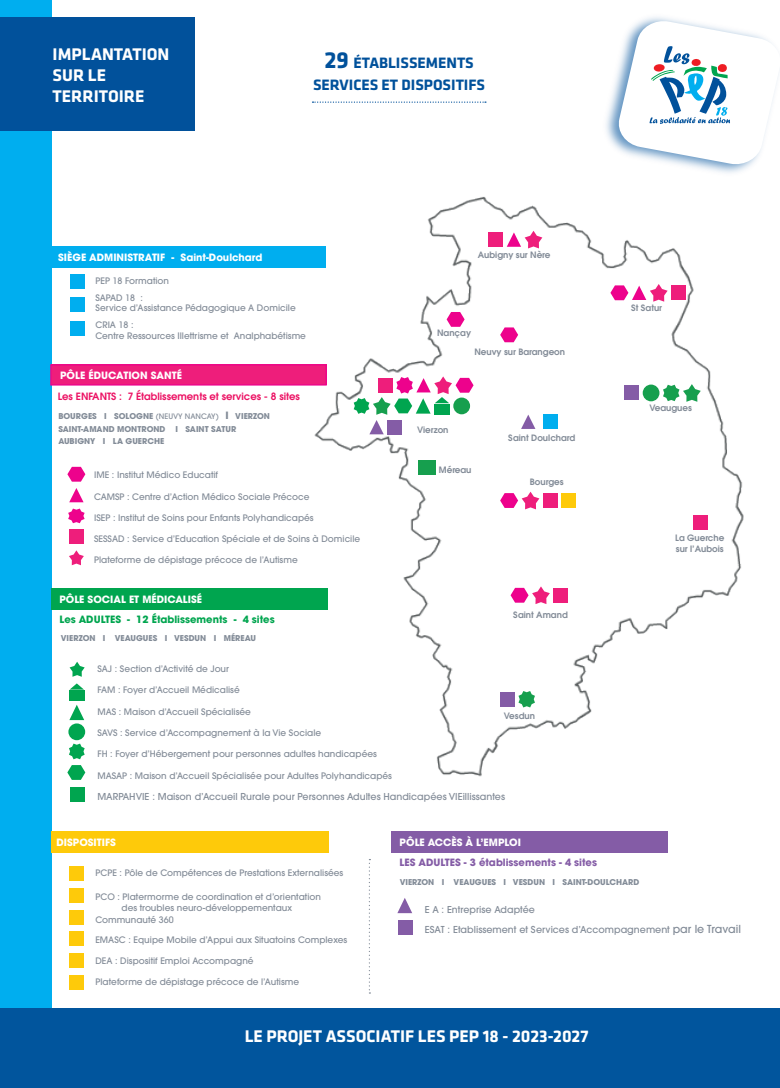
<style>
.page{position:relative;width:780px;height:1088px;background:#fff}
.page>*{position:absolute;margin:0;border:0;box-sizing:border-box;transform-origin:0 0}
.t1{font:700 17.5px/21px "Klavika";color:#fff}
.t2{font:700 15.62px/22.5px "Klavika Basic";color:#01519b;text-align:center}
.t3{font:700 10px "ITC Avant Garde Pro";color:#fff}
.t4{font:600 10px "ITC Avant Garde Pro";color:#ec1163}
.t5{font:700 10px "ITC Avant Garde Pro";color:#00a54f}
.t6{font:700 10px "ITC Avant Garde Pro";color:#845ca6}
.t7{font:500 9.5px "ITC Avant Garde Pro";color:#828b97}
.t8{font:500 9.38px "ITC Avant Garde Pro";color:#828b97}
.t9{font:500 8.88px/16.9px "ITC Avant Garde Pro";color:#828b97}
.t10{font:600 8.75px/10.5px "ITC Avant Garde Pro";color:#828b97}
.t11{font:700 8px/12.5px "ITC Avant Garde Pro";color:#828b97}
.s1{font-size:24px}
.s2{font-weight:500;font-size:7.5px}
.s3{font-size:10px}
.s4{font-size:9.5px}
.s5{font-size:11px}
</style>
<div class="page">
<img style="left:239px;top:196px;width:505px;height:581px">
<div style="left:510px;top:449px;width:80px;height:29px;background:#fff"></div>
<div style="left:387px;top:420px;width:15px;height:15px;background:#845ca6"></div>
<div style="left:418px;top:460px;width:17px;height:15px;background:#169f4e"></div>
<div style="left:543px;top:414px;width:15px;height:15px;background:#00aeef"></div>
<div style="left:500px;top:692px;width:15px;height:15px;background:#845ca6"></div>
<svg style="left:518px;top:691px;width:17px;height:16px"></svg>
<div style="left:624px;top:385px;width:15px;height:15px;background:#845ca6"></div>
<svg style="left:663px;top:384px;width:37px;height:18px"></svg>
<div style="left:642px;top:385px;width:17px;height:16px;background:#169f4e;border-radius:50%"></div>
<div style="left:693px;top:515px;width:15px;height:15px;background:#ee1e7b"></div>
<div style="left:488px;top:232px;width:15px;height:15px;background:#ee1e7b"></div>
<svg style="left:506px;top:231px;width:36px;height:17px"></svg>
<div style="left:69px;top:529px;width:15px;height:15px;background:#ee1e7b"></div>
<svg style="left:67px;top:467px;width:18px;height:15px"></svg>
<svg style="left:69px;top:488px;width:15px;height:14px"></svg>
<svg style="left:68px;top:508px;width:17px;height:15px"></svg>
<svg style="left:69px;top:550px;width:15px;height:15px"></svg>
<div style="left:0;top:0;width:51px;height:1088px;background:#00aeef"></div>
<div style="left:0;top:18px;width:194px;height:113px;background:#01519b"></div>
<div style="left:0;top:1008px;width:780px;height:80px;background:#01559d"></div>
<svg style="left:69px;top:705px;width:15px;height:15px"></svg>
<svg style="left:69px;top:743px;width:16px;height:16px"></svg>
<svg style="left:70px;top:683px;width:14px;height:7px"></svg>
<div style="left:69px;top:690px;width:16px;height:11px;background:#00a54f"></div>
<div style="left:68px;top:723px;width:17px;height:17px;background:#00a54f;border-radius:50%"></div>
<div style="left:70px;top:787px;width:15px;height:14px;background:#00a54f"></div>
<svg style="left:70px;top:662px;width:15px;height:15px"></svg>
<svg style="left:67px;top:765px;width:18px;height:15px"></svg>
<svg style="left:397px;top:898px;width:15px;height:15px"></svg>
<div style="left:398px;top:920px;width:15px;height:15px;background:#845ca6"></div>
<svg style="left:353px;top:376px;width:120px;height:58px"></svg>
<svg style="left:500px;top:327px;width:18px;height:15px"></svg>
<svg style="left:446px;top:312px;width:18px;height:15px"></svg>
<div style="left:671px;top:285px;width:15px;height:15px;background:#ee1e7b"></div>
<svg style="left:610px;top:284px;width:57px;height:18px"></svg>
<div style="left:561px;top:493px;width:15px;height:15px;background:#feca0a"></div>
<div style="left:543px;top:493px;width:14px;height:15px;background:#ee1e7b"></div>
<svg style="left:500px;top:492px;width:39px;height:17px"></svg>
<div style="left:553px;top:588px;width:15px;height:15px;background:#ee1e7b"></div>
<svg style="left:510px;top:586px;width:40px;height:18px"></svg>
<svg style="left:521px;top:415px;width:14px;height:14px"></svg>
<div style="left:50px;top:246px;width:276px;height:22px;background:#00aeef"></div>
<div style="left:70px;top:274px;width:15px;height:15px;background:#00aeef"></div>
<div style="left:70px;top:297px;width:15px;height:15px;background:#00aeef"></div>
<div style="left:70px;top:321px;width:15px;height:15px;background:#00aeef"></div>
<div style="left:51px;top:831px;width:277px;height:22px;background:#feca0a"></div>
<div style="left:69px;top:866px;width:15px;height:14px;background:#feca0a"></div>
<div style="left:69px;top:888px;width:15px;height:14px;background:#feca0a"></div>
<div style="left:69px;top:909px;width:15px;height:15px;background:#feca0a"></div>
<div style="left:69px;top:931px;width:15px;height:15px;background:#feca0a"></div>
<div style="left:69px;top:953px;width:15px;height:15px;background:#feca0a"></div>
<div style="left:69px;top:975px;width:15px;height:15px;background:#feca0a"></div>
<img style="left:606px;top:17px;width:144px;height:156px">
<svg style="left:616px;top:19px;width:161px;height:147px"></svg>
<svg style="left:312px;top:102px;width:174px;height:1px"></svg>
<svg style="left:369px;top:859px;width:1px;height:134px"></svg>
<div style="left:51px;top:365px;width:275px;height:20px;background:#ee1e7b"></div>
<div style="left:50px;top:364px;width:277px;height:21px;border:1px solid #ed028c"></div>
<div style="left:51px;top:588px;width:276px;height:21px;background:#00a54f"></div>
<div style="left:391px;top:831px;width:276px;height:21px;background:#845ca6"></div>
<h1 class="t1" style="left:53px;top:44px;width:118px">IMPLANTATION<br>SUR LE<br>TERRITOIRE</h1>
<h2 class="t2" style="left:313px;top:51px;width:173px"><span class="s1">29</span> ÉTABLISSEMENTS<br>SERVICES ET DISPOSITIFS</h2>
<p class="t3" style="left:58px;top:250px;width:206px">SIÈGE ADMINISTRATIF - Saint-Doulchard</p>
<p class="t9" style="left:95px;top:272px;width:75px">PEP 18 Formation<br>SAPAD 18 :</p>
<p class="t9" style="left:95px;top:300px;width:202px">Service d’Assistance Pédagogique A Domicile<br>CRIA 18 :</p>
<p class="t9" style="left:95px;top:327px;width:212px">Centre Ressources Illettrisme et Analphabétisme</p>
<p class="t3" style="left:60px;top:368px;width:123px">PÔLE ÉDUCATION SANTÉ</p>
<p class="t4" style="left:58px;top:390px;width:244px">Les ENFANTS : 7 Établissements et services - 8 sites</p>
<p class="t11" style="left:58px;top:410px;width:213px">BOURGES I SOLOGNE <span class="s2">(NEUVY NANCAY)</span> <span class="s3">I</span> VIERZON<br>SAINT-AMAND MONTROND I SAINT SATUR<br>AUBIGNY I LA GUERCHE</p>
<p class="t9" style="left:94px;top:467px;width:125px">IME : Institut Médico Educatif</p>
<p class="t9" style="left:94px;top:488px;width:217px">CAMSP : Centre d’Action Médico Sociale Précoce</p>
<p class="t9" style="left:94px;top:509px;width:221px">ISEP : Institut de Soins pour Enfants Polyhandicapés</p>
<p class="t9" style="left:94px;top:552px;width:205px">Plateforme de dépistage précoce de l’Autisme</p>
<p class="t9" style="left:94px;top:530px;width:267px">SESSAD : Service d’Education Spéciale et de Soins à Domicile</p>
<p class="t3" style="left:59px;top:592px;width:144px">PÔLE SOCIAL ET MÉDICALISÉ</p>
<p class="t5" style="left:59px;top:612px;width:217px">Les ADULTES - 12 Établissements - 4 sites</p>
<p class="t11" style="left:61px;top:631px;width:197px">VIERZON I VEAUGUES I VESDUN I MÉREAU</p>
<p class="t9" style="left:97px;top:660px;width:133px">SAJ : Section d’Activité de Jour</p>
<p class="t9" style="left:97px;top:681px;width:144px">FAM : Foyer d’Accueil Médicalisé</p>
<p class="t9" style="left:97px;top:703px;width:155px">MAS : Maison d’Accueil Spécialisée</p>
<p class="t9" style="left:97px;top:724px;width:225px">SAVS : Service d’Accompagnement à la Vie Sociale</p>
<p class="t9" style="left:97px;top:745px;width:281px">FH : Foyer d’Hébergement pour personnes adultes handicapées</p>
<p class="t9" style="left:97px;top:767px;width:296px">MASAP : Maison d’Accueil Spécialisée pour Adultes Polyhandicapés</p>
<p class="t10" style="left:477px;top:249px;width:74px">Aubigny sur Nère</p>
<p class="t10" style="left:437px;top:327px;width:35px">Nançay</p>
<p class="t10" style="left:474px;top:347px;width:92px">Neuvy sur Barangeon</p>
<p class="t10" style="left:417px;top:424px;width:33px">Vierzon</p>
<p class="t10" style="left:508px;top:432px;width:68px">Saint Doulchard</p>
<p class="t10" style="left:439px;top:464px;width:34px">Méreau</p>
<p class="t10" style="left:530px;top:477px;width:35px">Bourges</p>
<p class="t10" style="left:513px;top:609px;width:56px">Saint Amand</p>
<p class="t10" style="left:504px;top:710px;width:33px">Vesdun</p>
<p class="t7" style="left:97px;top:790px;width:409px">MARPAHVIE : Maison d’Accueil Rurale pour Personnes Adultes Handicapées VIEillissantes</p>
<p class="t10" style="left:631px;top:302px;width:32px">St Satur</p>
<p class="t10" style="left:649px;top:402px;width:44px">Veaugues</p>
<p class="t10" style="left:675px;top:533px;width:51px">La Guerche sur l’Aubois</p>
<p class="t3" style="left:56px;top:835px;width:61px">DISPOSITIFS</p>
<p class="t9" style="left:95px;top:864px;width:249px">PCPE : Pôle de Compétences de Prestations Externalisées</p>
<p class="t9" style="left:95px;top:891px;width:227px;line-height:10.6px;text-align:center">PCO : Platermorme de coordination et d’orientation des troubles neuro-développementaux</p>
<p class="t9" style="left:95px;top:911px;width:80px">Communauté 360</p>
<p class="t9" style="left:95px;top:931px;width:253px">EMASC : Equipe Mobile d’Appui aux Situatoins Complexes</p>
<p class="t9" style="left:95px;top:952px;width:160px">DEA : Dispositif Emploi Accompagné</p>
<p class="t9" style="left:96px;top:973px;width:205px">Plateforme de dépistage précoce de l’Autisme</p>
<p class="t3" style="left:399px;top:835px;width:123px">PÔLE ACCÈS À L’EMPLOI</p>
<p class="t6" style="left:399px;top:856px;width:199px">LES ADULTES - 3 établissements - 4 sites</p>
<p class="t11" style="left:399px;top:875px;width:241px">VIERZON I VEAUGUES I VESDUN I SAINT-DOULCHARD</p>
<p class="t8" style="left:425px;top:903px;width:112px">E A : Entre<span class="s4">prise</span> Adaptée</p>
<p class="t7" style="left:425px;top:923px;width:317px">ESAT : Etablissement et Services d’Accompagnement <span class="s5">par le Travail</span></p>
<h1 class="t1" style="left:245px;top:1026px;width:345px">LE PROJET ASSOCIATIF LES PEP 18 - 2023-2027</h1>
</div>
